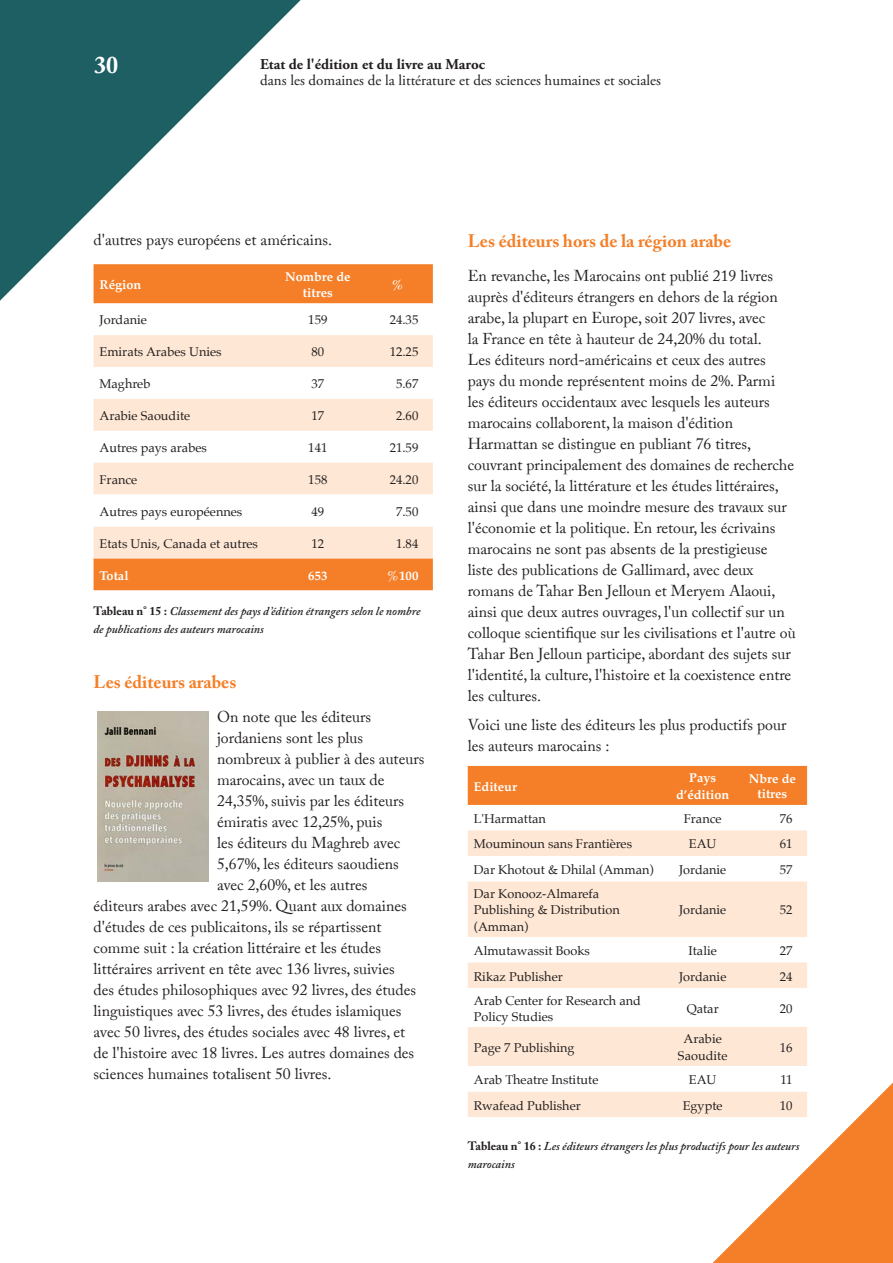
<style>
.page{position:relative;width:893px;height:1263px;background:#fff}
.page>*{position:absolute;margin:0;border:0;box-sizing:border-box;transform-origin:0 0}
.t1{font:700 24px "Adobe Caslon Pro";color:#fff}
.t2{font:700 18px "Adobe Caslon Pro";color:#f47f28}
.t3{font:15.75px/21px "Adobe Caslon Pro";color:#231f20}
.t4{font:15px "Adobe Garamond Pro";color:#231f20}
.t5{font:700 15px "Adobe Garamond Pro";color:#231f20}
.t6{font:12.75px/16.5px "Palatino";color:#231f20}
.t7{font:700 12.75px/15.3px "Palatino";color:#fff;text-align:center}
.t8{font:italic 600 12px/18px "Adobe Caslon Pro";color:#231f20}
.s1{font-weight:700;font-style:normal}
</style>
<div class="page">
<svg style="left:0;top:0;width:301px;height:301px;fill:#1d5f62"></svg>
<svg style="left:94px;top:264px;width:339px;height:326px;fill:#f47f28"></svg>
<svg style="left:94px;top:335px;width:339px;height:223px;fill:#fee8d5"></svg>
<svg style="left:94px;top:495px;width:339px;height:31px"></svg>
<div style="left:468px;top:766px;width:339px;height:39px;background:#f47f28"></div>
<svg style="left:468px;top:830px;width:339px;height:236px;fill:#fee8d5"></svg>
<svg style="left:468px;top:988px;width:339px;height:39px"></svg>
<svg style="left:468px;top:1082px;width:425px;height:181px"></svg>
<img style="left:97px;top:711px;width:112px;height:170px">
<h1 class="t1" style="left:94px;top:50px;width:26px">30</h1>
<p class="t5" style="left:260px;top:55px;width:226px">Etat de 'l édition et du livre au Maroc</p>
<p class="t4" style="left:260px;top:71px;width:402px">dans les domaines de la littérature et des sciences humaines et sociales</p>
<p class="t3" style="left:94px;top:230px;width:240px">'d autres pays européens et américains.</p>
<p class="t7" style="left:285px;top:268px;width:67px">Nombre de</p>
<p class="t7" style="left:100px;top:277px;width:43px">Région</p>
<p class="t7" style="left:393px;top:277px;width:13px">%</p>
<p class="t7" style="left:303px;top:285px;width:31px">titres</p>
<p class="t6" style="left:100px;top:312px;width:49px">Jordanie</p>
<p class="t6" style="left:308px;top:312px;width:21px">159</p>
<p class="t6" style="left:390px;top:312px;width:30px">24.35</p>
<p class="t6" style="left:100px;top:344px;width:124px">Emirats Arabes Unies</p>
<p class="t6" style="left:311px;top:344px;width:14px">80</p>
<p class="t6" style="left:390px;top:344px;width:30px">12.25</p>
<p class="t6" style="left:100px;top:375px;width:52px">Maghreb</p>
<p class="t6" style="left:311px;top:375px;width:14px">37</p>
<p class="t6" style="left:396px;top:375px;width:24px">5.67</p>
<p class="t6" style="left:100px;top:407px;width:92px">Arabie Saoudite</p>
<p class="t6" style="left:311px;top:407px;width:14px">17</p>
<p class="t6" style="left:396px;top:407px;width:24px">2.60</p>
<p class="t6" style="left:100px;top:439px;width:109px">Autres pays arabes</p>
<p class="t6" style="left:308px;top:439px;width:21px">141</p>
<p class="t6" style="left:390px;top:439px;width:30px">21.59</p>
<p class="t6" style="left:100px;top:471px;width:39px">France</p>
<p class="t6" style="left:308px;top:471px;width:21px">158</p>
<p class="t6" style="left:390px;top:471px;width:30px">24.20</p>
<p class="t6" style="left:100px;top:503px;width:144px">Autres pays européennes</p>
<p class="t6" style="left:311px;top:503px;width:14px">49</p>
<p class="t6" style="left:396px;top:503px;width:24px">7.50</p>
<p class="t6" style="left:100px;top:535px;width:160px">Etats Unis, Canada et autres</p>
<p class="t6" style="left:311px;top:535px;width:14px">12</p>
<p class="t6" style="left:396px;top:535px;width:24px">1.84</p>
<p class="t7" style="left:388px;top:567px;width:32px">%100</p>
<p class="t7" style="left:100px;top:567px;width:31px">Total</p>
<p class="t8" style="left:94px;top:602px;width:329px"><span class="s1">Tableau °n 15 :</span> Classement des pays ’d édition étrangers selon le nombre depublications des auteurs marocains</p>
<p class="t2" style="left:94px;top:671px;width:144px">Les éditeurs arabes</p>
<p class="t3" style="left:217px;top:706px;width:156px">On note que les éditeurs</p>
<p class="t3" style="left:217px;top:727px;width:147px">jordaniens sont les plus</p>
<p class="t3" style="left:217px;top:748px;width:209px">nombreux à publier à des auteurs</p>
<p class="t3" style="left:217px;top:769px;width:169px">marocains, avec un taux de</p>
<p class="t3" style="left:217px;top:790px;width:188px">24,35%, suivis par les éditeurs</p>
<p class="t3" style="left:217px;top:811px;width:167px">émiratis avec 12,25%, puis</p>
<p class="t3" style="left:217px;top:832px;width:185px">les éditeurs du Maghreb avec</p>
<p class="t3" style="left:217px;top:853px;width:183px">5,67%, les éditeurs saoudiens</p>
<p class="t3" style="left:217px;top:874px;width:152px">avec 2,60%, et les autres</p>
<p class="t3" style="left:94px;top:895px;width:315px">éditeurs arabes avec 21,59%. Quant aux domaines</p>
<p class="t3" style="left:94px;top:916px;width:289px">'d études de ces publicaitons, ils se répartissent</p>
<p class="t3" style="left:94px;top:937px;width:289px">comme suit la: création littéraire et les études</p>
<p class="t3" style="left:94px;top:958px;width:303px">littéraires arrivent en tête avec 136 livres, suivies</p>
<p class="t3" style="left:94px;top:979px;width:324px">des études philosophiques avec 92 livres, des études</p>
<p class="t3" style="left:94px;top:1000px;width:310px">linguistiques avec 53 livres, des études islamiques</p>
<p class="t3" style="left:94px;top:1021px;width:313px">avec 50 livres, des études sociales avec 48 livres, et</p>
<p class="t3" style="left:94px;top:1042px;width:322px">de 'l histoire avec 18 livres. Les autres domaines des</p>
<p class="t3" style="left:94px;top:1063px;width:239px">sciences humaines totalisent 50 livres.</p>
<p class="t7" style="left:308px;top:567px;width:21px">653</p>
<p class="t2" style="left:468px;top:230px;width:265px">Les éditeurs hors de la région arabe</p>
<p class="t3" style="left:468px;top:265px;width:329px">En revanche, les Marocains ont publié 219 livres auprès 'd éditeurs étrangers en dehors de la région arabe la, plupart en Europe, soit 207 livres, avec<br>la France en tête à hauteur de 24,20% du total.<br>Les éditeurs nord-américains et ceux des autres pays du monde représentent moins de 2%. Parmi<br>les éditeurs occidentaux avec lesquels les auteurs marocains collaborent la, maison 'd édition Harmattan se distingue en publiant 76 titres, couvrant principalement des domaines de recherche sur la société la, littérature et les études littéraires, ainsi que dans une moindre mesure des travaux sur<br>'l économie et la politique. En retour, les écrivains marocains ne sont pas absents de la prestigieuse liste des publications de Gallimard, avec deux romans de Tahar Ben Jelloun et Meryem Alaoui, ainsi que deux autres ouvrages 'l, un collectif sur un colloque scientifique sur les civilisations et 'l autre où Tahar Ben Jelloun participe, abordant des sujets sur<br>'l identité la, culture 'l, histoire et la coexistence entre les cultures.</p>
<p class="t3" style="left:468px;top:714px;width:320px">Voici une liste des éditeurs les plus productifs pour les auteurs marocains :</p>
<p class="t7" style="left:689px;top:770px;width:28px">Pays</p>
<p class="t7" style="left:749px;top:771px;width:49px">Nbre de titres</p>
<p class="t6" style="left:780px;top:810px;width:14px">76</p>
<p class="t7" style="left:474px;top:778px;width:45px">Editeur</p>
<p class="t7" style="left:676px;top:787px;width:55px">d’édition</p>
<p class="t6" style="left:474px;top:810px;width:74px">L'Harmattan</p>
<p class="t6" style="left:684px;top:810px;width:39px">France</p>
<p class="t6" style="left:474px;top:836px;width:160px">Mouminoun sans Frantières</p>
<p class="t6" style="left:689px;top:836px;width:29px">EAU</p>
<p class="t6" style="left:780px;top:836px;width:14px">61</p>
<p class="t6" style="left:474px;top:861px;width:182px">Dar Khotout &amp; Dhilal (Amman)</p>
<p class="t6" style="left:474px;top:885px;width:148px">Dar Konooz-Almarefa<br>Publishing &amp; Distribution (Amman(</p>
<p class="t6" style="left:679px;top:861px;width:49px">Jordanie</p>
<p class="t6" style="left:679px;top:902px;width:49px">Jordanie</p>
<p class="t6" style="left:780px;top:861px;width:14px">57</p>
<p class="t6" style="left:780px;top:902px;width:14px">52</p>
<p class="t6" style="left:474px;top:942px;width:118px">Almutawassit Books</p>
<p class="t6" style="left:688px;top:942px;width:30px">Italie</p>
<p class="t6" style="left:780px;top:942px;width:14px">27</p>
<p class="t6" style="left:474px;top:968px;width:91px">Rikaz Publisher</p>
<p class="t6" style="left:474px;top:992px;width:169px">Arab Center for Research and</p>
<p class="t6" style="left:474px;top:1008px;width:81px">Policy Studies</p>
<p class="t6" style="left:679px;top:968px;width:49px">Jordanie</p>
<p class="t6" style="left:687px;top:1000px;width:33px">Qatar</p>
<p class="t6" style="left:780px;top:968px;width:14px">24</p>
<p class="t6" style="left:780px;top:1000px;width:14px">20</p>
<p class="t6" style="left:684px;top:1031px;width:40px">Arabie</p>
<p class="t6" style="left:474px;top:1039px;width:102px">Page 7 Publishing</p>
<p class="t6" style="left:780px;top:1039px;width:14px">16</p>
<p class="t6" style="left:678px;top:1047px;width:51px">Saoudite</p>
<p class="t6" style="left:474px;top:1071px;width:126px">Arab Theatre Institute</p>
<p class="t6" style="left:689px;top:1071px;width:29px">EAU</p>
<p class="t6" style="left:780px;top:1071px;width:14px">11</p>
<p class="t6" style="left:474px;top:1097px;width:109px">Rwafead Publisher</p>
<p class="t8" style="left:468px;top:1137px;width:333px"><span class="s1">Tableau °n 16 :</span> Les éditeurs étrangers les plus productifs pour les auteurs marocains</p>
<p class="t6" style="left:780px;top:1097px;width:14px">10</p>
<p class="t6" style="left:683px;top:1097px;width:41px">Egypte</p>
</div>
